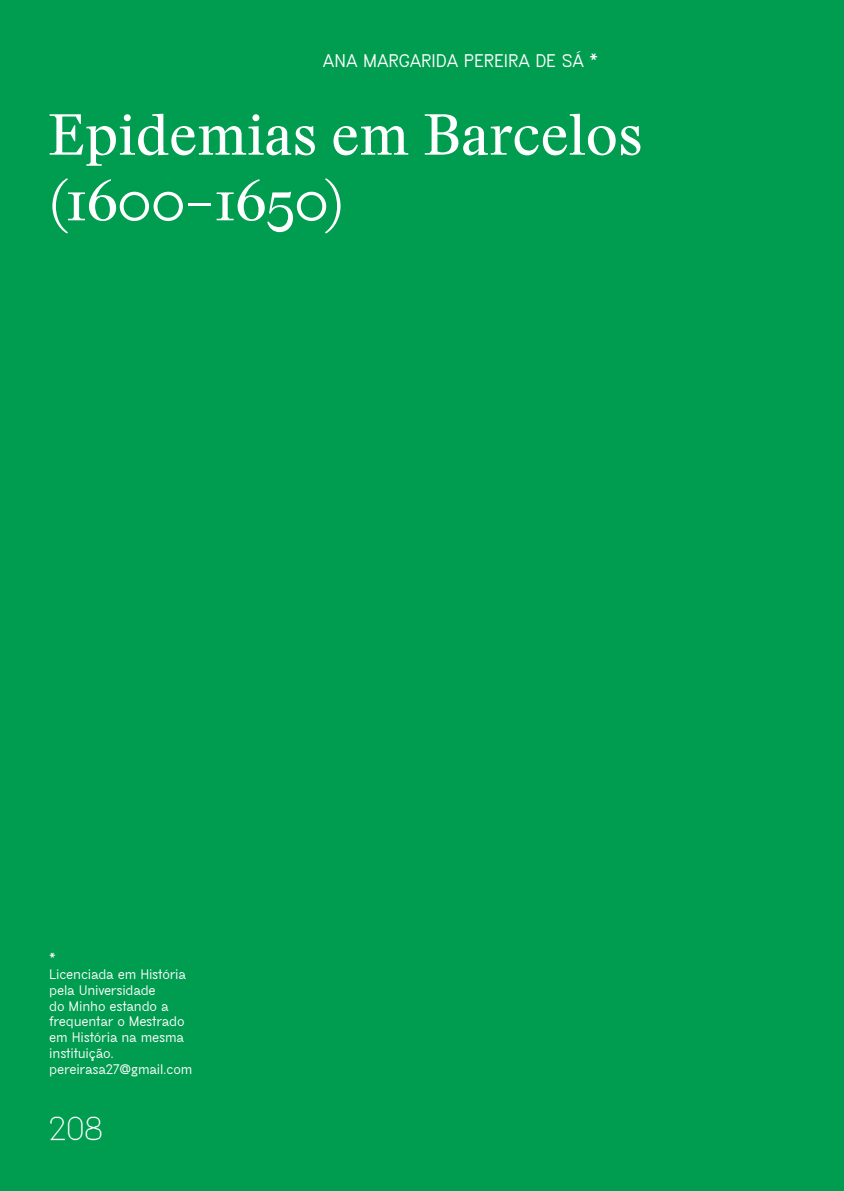
<style>
.page{position:relative;width:844px;height:1191px;background:#fff}
.page>*{position:absolute;margin:0;border:0;box-sizing:border-box;transform-origin:0 0}
.t1{font:56.88px/65.6px "Stanley";color:#fff}
.t2{font:31.5px "MAD Sans Fill";color:#fff}
.t3{font:700 17.32px "MAD Sans Fill";color:#fff}
.t4{font:700 13.12px/15.8px "MAD Sans Fill";color:#fff}
</style>
<div class="page">
<div style="left:0;top:0;width:843px;height:1191px;background:#009c4f"></div>
<h3 class="t3" style="left:323px;top:51px;width:276px">ANA MARGARIDA PEREIRA DE SÁ *</h3>
<h1 class="t1" style="left:48px;top:102px;width:596px">Epidemias em Barcelos (1600–1650)</h1>
<p class="t4" style="left:50px;top:951px;width:144px">*<br>Licenciada em História pela Universidade<br>do Minho estando a frequentar o Mestrado em História na mesma instituição. pereirasa27@gmail.com</p>
<h2 class="t2" style="left:50px;top:1110px;width:56px">208</h2>
</div>
